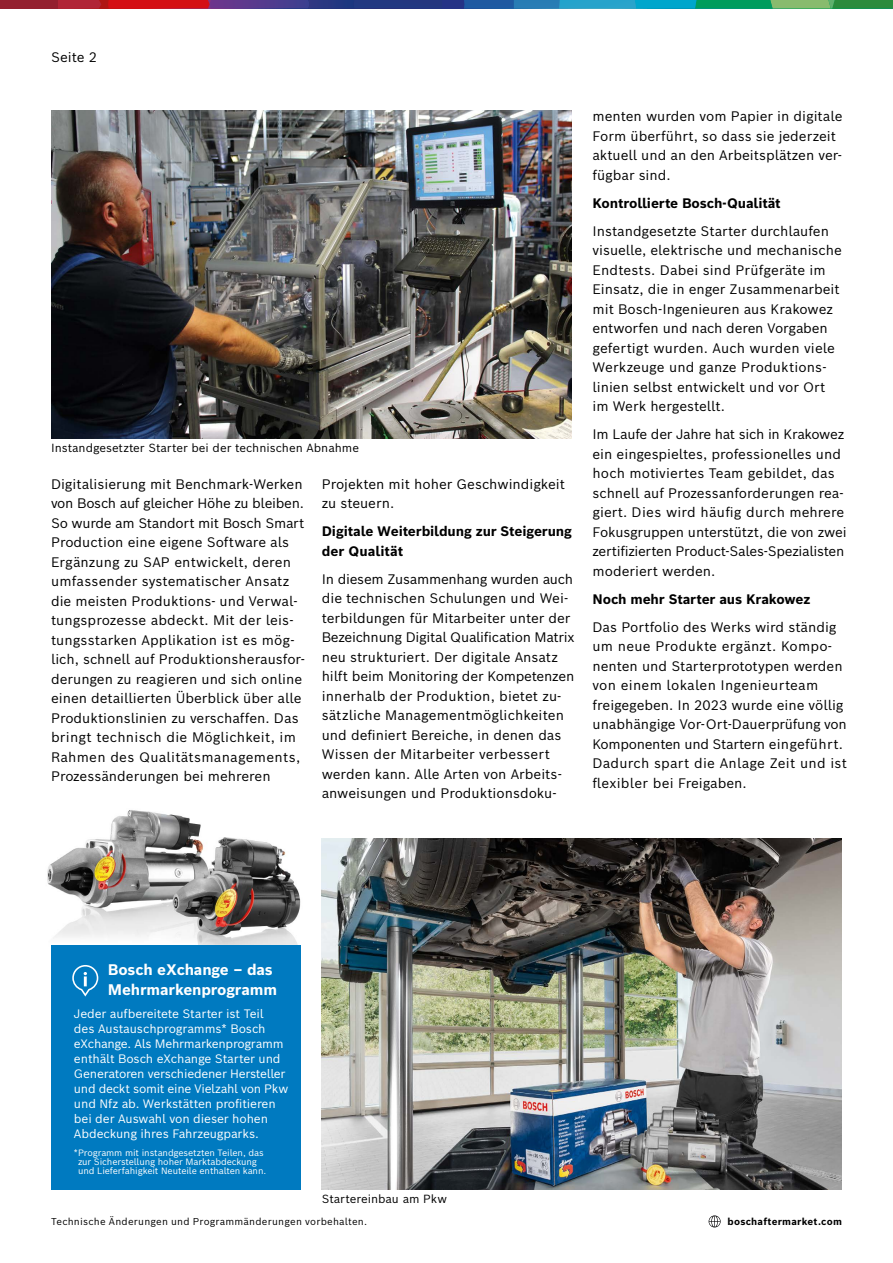
<style>
.page{position:relative;width:893px;height:1263px;background:#fff}
.page>*{position:absolute;margin:0;border:0;box-sizing:border-box;transform-origin:0 0}
.t1{font:700 15px/19.5px "Bosch Sans";letter-spacing:-.01em;color:#fff}
.t2{font:13.5px/19.5px "Bosch Sans";color:#000}
.t3{font:700 13.5px/19.5px "Bosch Sans";letter-spacing:-.01em;color:#000}
.t4{font:12px/15px "Bosch Sans";letter-spacing:-.015em;color:#fff}
.t5{font:11.55px "Bosch Sans";color:#000}
.t6{font:9.75px "Bosch Sans";letter-spacing:.02em;color:#000}
.t7{font:700 9.75px "Bosch Sans";letter-spacing:.025em;color:#000}
.t8{font:9px/9px "Bosch Sans";letter-spacing:-.01em;color:#fff;text-align:center}
</style>
<div class="page">
<img style="left:47px;top:810px;width:254px;height:162px">
<svg style="left:709px;top:1215px;width:12px;height:12px"></svg>
<img style="left:51px;top:111px;width:520px;height:328px">
<img style="left:322px;top:838px;width:520px;height:352px">
<div style="left:51px;top:945px;width:249px;height:245px;background:#007ac0"></div>
<svg style="left:72px;top:965px;width:26px;height:31px"></svg>
<div style="left:0;top:0;width:58px;height:9px;background:#94202f"></div>
<svg style="left:58px;top:0;width:835px;height:9px;background:#486178"></svg>
<p class="t2" style="left:51px;top:47px;width:48px">Seite 2</p>
<p class="t5" style="left:51px;top:440px;width:309px">Instandgesetzter Starter bei der technischen Abnahme</p>
<p class="t2" style="left:51px;top:473px;width:255px">Digitalisierung mit Benchmark-Werken von Bosch auf gleicher Höhe zu bleiben.<br>So wurde am Standort mit Bosch Smart Production eine eigene Software als Ergänzung zu SAP entwickelt, deren umfassender systematischer Ansatz die meisten Produktions- und Verwal&shy;tungsprozesse abdeckt. Mit der leis&shy;tungsstarken Applikation ist es mög&shy;lich, schnell auf Produktionsherausfor&shy;derungen zu reagieren und sich online einen detaillierten Überblick über alle Produktionslinien zu verschaffen. Das bringt technisch die Möglichkeit, im Rahmen des Qualitätsmanagements, Prozessänderungen bei mehreren</p>
<p class="t2" style="left:322px;top:473px;width:245px">Projekten mit hoher Geschwindigkeit zu steuern.</p>
<p class="t3" style="left:322px;top:521px;width:252px">Digitale Weiterbildung zur Steigerung der Qualität</p>
<p class="t2" style="left:322px;top:568px;width:254px">In diesem Zusammenhang wurden auch die technischen Schulungen und Wei&shy;terbildungen für Mitarbeiter unter der Bezeichnung Digital Qualification Matrix neu strukturiert. Der digitale Ansatz hilft beim Monitoring der Kompetenzen innerhalb der Produktion, bietet zu&shy;sätzliche Managementmöglichkeiten und definiert Bereiche, in denen das Wissen der Mitarbeiter verbessert werden kann. Alle Arten von Arbeits&shy;anweisungen und Produktionsdoku-</p>
<p class="t2" style="left:592px;top:106px;width:251px">menten wurden vom Papier in digitale<br>Form überführt, so dass sie jederzeit aktuell und an den Arbeitsplätzen ver&shy;fügbar sind.</p>
<p class="t3" style="left:592px;top:193px;width:190px">Kontrollierte Bosch-Qualität</p>
<p class="t2" style="left:592px;top:221px;width:251px">Instandgesetzte Starter durchlaufen visuelle, elektrische und mechanische Endtests. Dabei sind Prüfgeräte im Einsatz, die in enger Zusammenarbeit mit Bosch-Ingenieuren aus Krakowez entworfen und nach deren Vorgaben gefertigt wurden. Auch wurden viele Werkzeuge und ganze Produktions&shy;linien selbst entwickelt und vor Ort im Werk hergestellt.</p>
<p class="t2" style="left:592px;top:424px;width:256px">Im Laufe der Jahre hat sich in Krakowez ein eingespieltes, professionelles und hoch motiviertes Team gebildet, das schnell auf Prozessanforderungen rea&shy;giert. Dies wird häufig durch mehrere Fokusgruppen unterstützt, die von zwei zertifizierten Product-Sales-Spezialisten moderiert werden.</p>
<p class="t3" style="left:592px;top:589px;width:219px">Noch mehr Starter aus Krakowez</p>
<p class="t2" style="left:592px;top:617px;width:256px">Das Portfolio des Werks wird ständig um neue Produkte ergänzt. Kompo&shy;nenten und Starterprototypen werden von einem lokalen Ingenieurteam freigegeben. In 2023 wurde eine völlig unabhängige Vor-Ort-Dauerprüfung von Komponenten und Startern eingeführt.<br>Dadurch spart die Anlage Zeit und ist flexibler bei Freigaben.</p>
<p class="t1" style="left:108px;top:960px;width:171px">Bosch eXchange – das<br>Mehrmarkenprogramm</p>
<p class="t4" style="left:74px;top:1006px;width:216px">Jeder aufbereitete Starter ist Teil<br>des Austauschprogramms* Bosch eXchange. Als Mehrmarkenprogramm enthält Bosch eXchange Starter und Generatoren verschiedener Hersteller und deckt somit eine Vielzahl von Pkw und Nfz ab. Werkstätten profitieren bei der Auswahl von dieser hohen Abdeckung ihres Fahrzeugparks.</p>
<p class="t8" style="left:74px;top:1148px;width:194px">*Programm mit instandgesetzten Teilen, das zur Sicherstellung hoher Marktabdeckung und Lieferfahigkeit Neuteile enthalten kann.</p>
<p class="t5" style="left:322px;top:1191px;width:127px">Startereinbau am Pkw</p>
<p class="t6" style="left:51px;top:1214px;width:318px">Technische Änderungen und Programmänderungen vorbehalten.</p>
<p class="t7" style="left:728px;top:1214px;width:116px">boschaftermarket.com</p>
</div>
